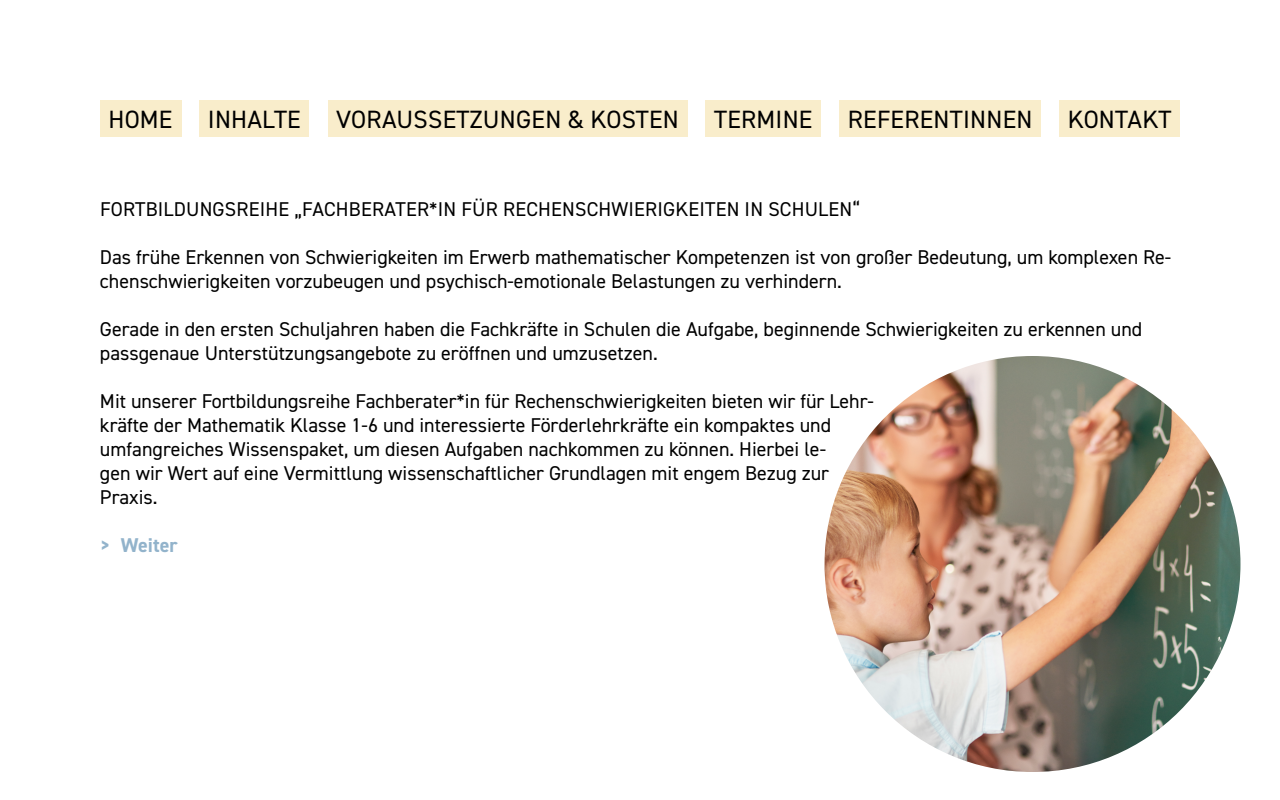
<style>
.page{position:relative;width:1280px;height:800px;background:#fff}
.page>*{position:absolute;margin:0;border:0;box-sizing:border-box;transform-origin:0 0}
.t1{font:25.1px "DIN2014";letter-spacing:.01em;color:#000}
.t2{font:20px/24px "DIN2014";color:#000}
.t3{font:700 20px "DIN2014";color:#92b3cb}
</style>
<div class="page">
<div style="left:100px;top:100px;width:81px;height:36px;background:#f9edcb"></div>
<div style="left:199px;top:100px;width:110px;height:36px;background:#f9edcb"></div>
<div style="left:328px;top:100px;width:359px;height:36px;background:#f9edcb"></div>
<div style="left:706px;top:100px;width:115px;height:36px;background:#f9edcb"></div>
<div style="left:839px;top:100px;width:202px;height:36px;background:#f9edcb"></div>
<div style="left:1059px;top:100px;width:121px;height:36px;background:#f9edcb"></div>
<img style="left:825px;top:356px;width:416px;height:416px;border-radius:208px">
<p class="t1" style="left:108px;top:104px;width:66px">HOME</p>
<p class="t1" style="left:208px;top:104px;width:94px">INHALTE</p>
<p class="t1" style="left:336px;top:104px;width:344px">VORAUSSETZUNGEN &amp; KOSTEN</p>
<p class="t1" style="left:714px;top:104px;width:100px">TERMINE</p>
<p class="t1" style="left:848px;top:104px;width:186px">REFERENTINNEN</p>
<p class="t1" style="left:1068px;top:104px;width:105px">KONTAKT</p>
<p class="t2" style="left:100px;top:196px;width:761px">FORTBILDUNGSREIHE „FACHBERATER*IN FÜR RECHENSCHWIERIGKEITEN IN SCHULEN“</p>
<p class="t2" style="left:100px;top:244px;width:1073px">Das frühe Erkennen von Schwierigkeiten im Erwerb mathematischer Kompetenzen ist von großer Bedeutung, um komplexen Re&shy;chenschwierigkeiten vorzubeugen und psychisch-emotionale Belastungen zu verhindern.</p>
<p class="t2" style="left:100px;top:316px;width:1044px">Gerade in den ersten Schuljahren haben die Fachkräfte in Schulen die Aufgabe, beginnende Schwierigkeiten zu erkennen und passgenaue Unterstützungsangebote zu eröffnen und umzusetzen.</p>
<p class="t2" style="left:100px;top:388px;width:776px">Mit unserer Fortbildungsreihe Fachberater*in für Rechenschwierigkeiten bieten wir für Lehr&shy;kräfte der Mathematik Klasse 1-6 und interessierte Förderlehrkräfte ein kompaktes und umfangreiches Wissenspaket, um diesen Aufgaben nachkommen zu können. Hierbei le-<br>gen wir Wert auf eine Vermittlung wissenschaftlicher Grundlagen mit engem Bezug zur Praxis.</p>
<p class="t3" style="left:100px;top:531px;width:79px">&gt; Weiter</p>
</div>
